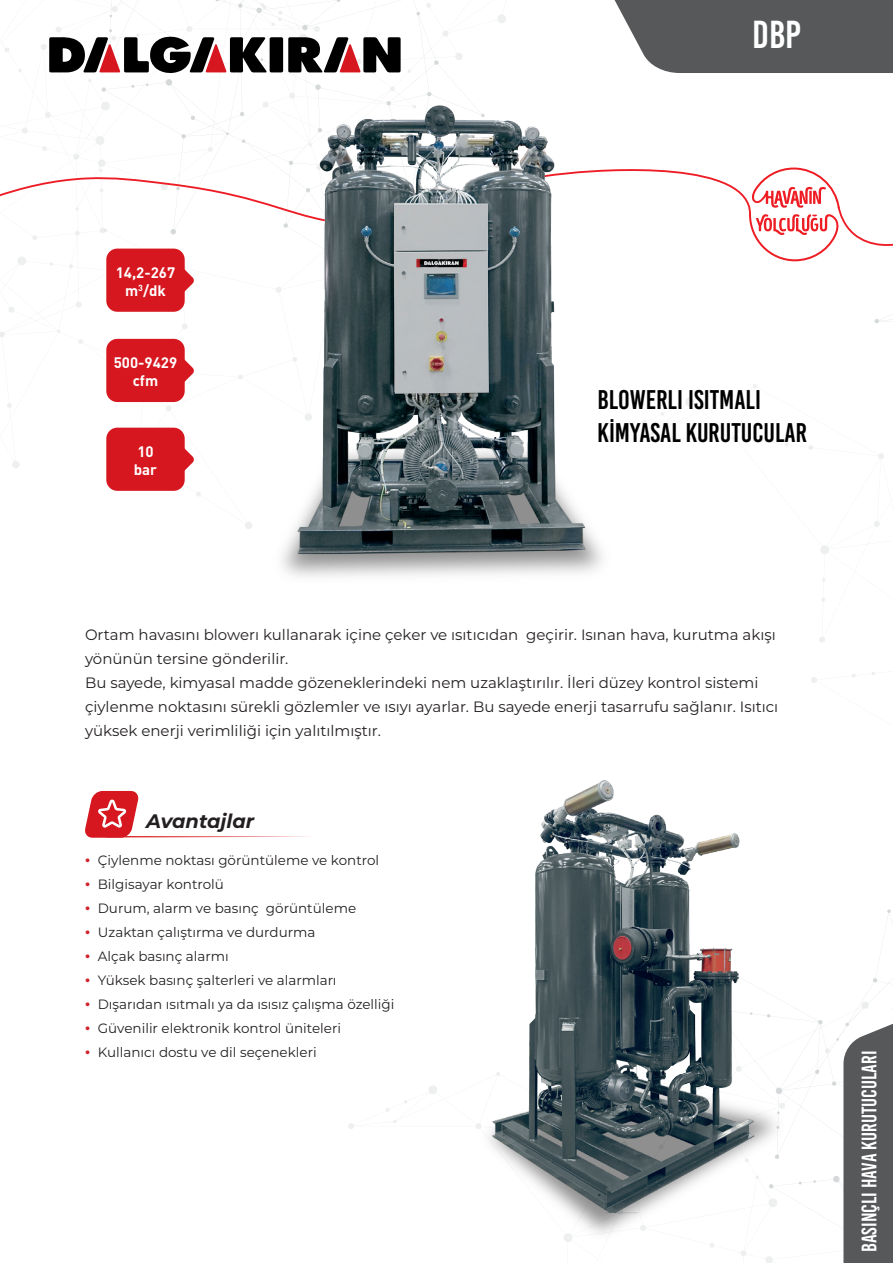
<style>
.page{position:relative;width:893px;height:1263px;background:#fff}
.page>*{position:absolute;margin:0;border:0;box-sizing:border-box;transform-origin:0 0}
.t1{font:39px "Bebas Kai";color:#fff}
.t2{font:27px/32.4px "Bebas Kai";color:#000}
.t3{font:21px "Bebas Kai";color:#fff}
.t4{font:italic 700 19.5px "Montserrat";color:#231f20}
.t5{font:15px/24px "Montserrat";color:#231f20}
.t6{font:700 15px/18px "DIN Pro";color:#fff;text-align:center}
.t7{font:13.5px "Montserrat";color:#231f20}
.s1{font-family:"Myriad Pro";font-size:18px;color:#d1232a}
</style>
<div class="page">
<svg style="left:85px;top:791px;width:224px;height:47px"></svg>
<img style="left:404px;top:780px;width:439px;height:483px">
<svg style="left:843px;top:1014px;width:50px;height:249px;background:#666769"></svg>
<svg style="left:615px;top:0;width:278px;height:683px"></svg>
<div style="left:270px;top:37px;width:13px;height:35px;background:#000;border-radius:2px"></div>
<svg style="left:288px;top:37px;width:113px;height:36px"></svg>
<img style="left:182px;top:98px;width:519px;height:501px">
<svg style="left:0;top:0;width:267px;height:297px"></svg>
<div style="left:106px;top:249px;width:79px;height:63px;background:#d7171f;border-radius:11px"></div>
<svg style="left:185px;top:353px;width:9px;height:35px"></svg>
<div style="left:106px;top:339px;width:79px;height:63px;background:#d7171f;border-radius:11px"></div>
<svg style="left:185px;top:442px;width:9px;height:34px"></svg>
<div style="left:106px;top:428px;width:79px;height:63px;background:#d7171f;border-radius:11px"></div>
<h1 class="t1" style="left:752px;top:13px;width:50px">DBP</h1>
<p class="t6" style="left:116px;top:263px;width:61px">14,2-267 m<sup>3</sup>/dk</p>
<p class="t6" style="left:114px;top:353px;width:65px">500-9429 cfm</p>
<p class="t6" style="left:134px;top:442px;width:25px;text-align:left">10 bar</p>
<h2 class="t2" style="left:598px;top:384px;width:211px">BLOWERLI ISITMALI<br>KİMYASAL KURUTUCULAR</h2>
<p class="t5" style="left:85px;top:622px;width:695px">Ortam havasını blowerı kullanarak içine çeker ve ısıtıcıdan geçirir. Isınan hava, kurutma akışı yönünün tersine gönderilir.<br>Bu sayede, kimyasal madde gözeneklerindeki nem uzaklaştırılır. İleri düzey kontrol sistemi çiylenme noktasını sürekli gözlemler ve ısıyı ayarlar. Bu sayede enerji tasarrufu sağlanır. Isıtıcı yüksek enerji verimliliği için yalıtılmıştır.</p>
<h3 class="t4" style="left:146px;top:807px;width:109px">Avantajlar</h3>
<p class="t7" style="left:85px;top:851px;width:296px"><span class="s1">•</span> Çiylenme noktası görüntüleme ve kontrol</p>
<p class="t7" style="left:85px;top:875px;width:140px"><span class="s1">•</span> Bilgisayar kontrolü</p>
<p class="t7" style="left:85px;top:899px;width:273px"><span class="s1">•</span> Durum, alarm ve basınç görüntüleme</p>
<p class="t7" style="left:85px;top:923px;width:232px"><span class="s1">•</span> Uzaktan çalıştırma ve durdurma</p>
<p class="t7" style="left:85px;top:947px;width:145px"><span class="s1">•</span> Alçak basınç alarmı</p>
<p class="t7" style="left:85px;top:971px;width:253px"><span class="s1">•</span> Yüksek basınç şalterleri ve alarmları</p>
<p class="t7" style="left:85px;top:995px;width:311px"><span class="s1">•</span> Dışarıdan ısıtmalı ya da ısısız çalışma özelliği</p>
<p class="t7" style="left:85px;top:1019px;width:257px"><span class="s1">•</span> Güvenilir elektronik kontrol üniteleri</p>
<p class="t7" style="left:85px;top:1043px;width:233px"><span class="s1">•</span> Kullanıcı dostu ve dil seçenekleri</p>
<h3 class="t3" style="left:858px;top:1252px;width:203px;rotate:-90deg">BASINÇLI HAVA KURUTUCULARI</h3>
</div>
